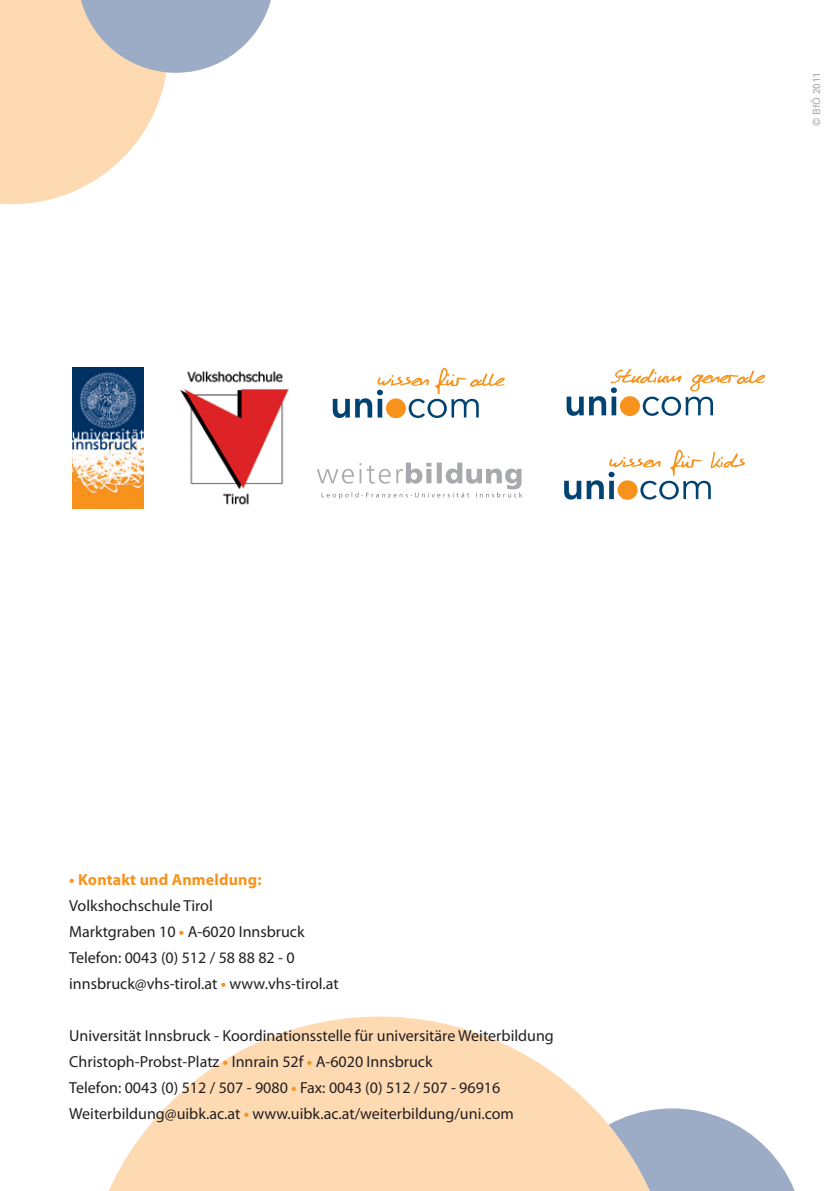
<style>
.page{position:relative;width:840px;height:1191px;background:#fff}
.page>*{position:absolute;margin:0;border:0;box-sizing:border-box;transform-origin:0 0}
.t1{font:16px/26px "Myriad Pro";color:#231f20}
.t2{font:700 16px "Myriad Pro";letter-spacing:.01em;color:#f7931d}
.t3{font:10px "Univers";color:#a8a9ad}
.s1{font-weight:700;color:#f7931d}
</style>
<div class="page">
<svg style="left:676px;top:1108px;width:119px;height:83px"></svg>
<svg style="left:108px;top:1016px;width:568px;height:175px;fill:#fedab3"></svg>
<img style="left:180px;top:370px;width:109px;height:135px">
<img style="left:72px;top:368px;width:71px;height:140px">
<svg style="left:564px;top:450px;width:180px;height:49px"></svg>
<svg style="left:316px;top:462px;width:206px;height:37px"></svg>
<svg style="left:566px;top:369px;width:198px;height:47px"></svg>
<svg style="left:332px;top:368px;width:172px;height:50px"></svg>
<svg style="left:0;top:0;width:271px;height:204px"></svg>
<p class="t3" style="left:809px;top:126px;width:55px;rotate:-90deg">© BfÖ 2011</p>
<p class="t2" style="left:69px;top:869px;width:194px">• Kontakt und Anmeldung:</p>
<p class="t1" style="left:69px;top:892px;width:271px">Volkshochschule Tirol<br>Marktgraben 10 <span class="s1">•</span> A-6020 Innsbruck Telefon: 0043 (0) 512 / 58 88 82 - 0 innsbruck@vhs-tirol.at <span class="s1">•</span> www.vhs-tirol.at</p>
<p class="t1" style="left:69px;top:1022px;width:486px">Universität Innsbruck - Koordinationsstelle für universitäre Weiterbildung Christoph-Probst-Platz <span class="s1">•</span> Innrain 52f <span class="s1">•</span> A-6020 Innsbruck<br>Telefon: 0043 (0) 512 / 507 - 9080 <span class="s1">•</span> Fax: 0043 (0) 512 / 507 - 96916<br>Weiterbildung@uibk.ac.at <span class="s1">•</span> www.uibk.ac.at/weiterbildung/uni.com</p>
</div>
